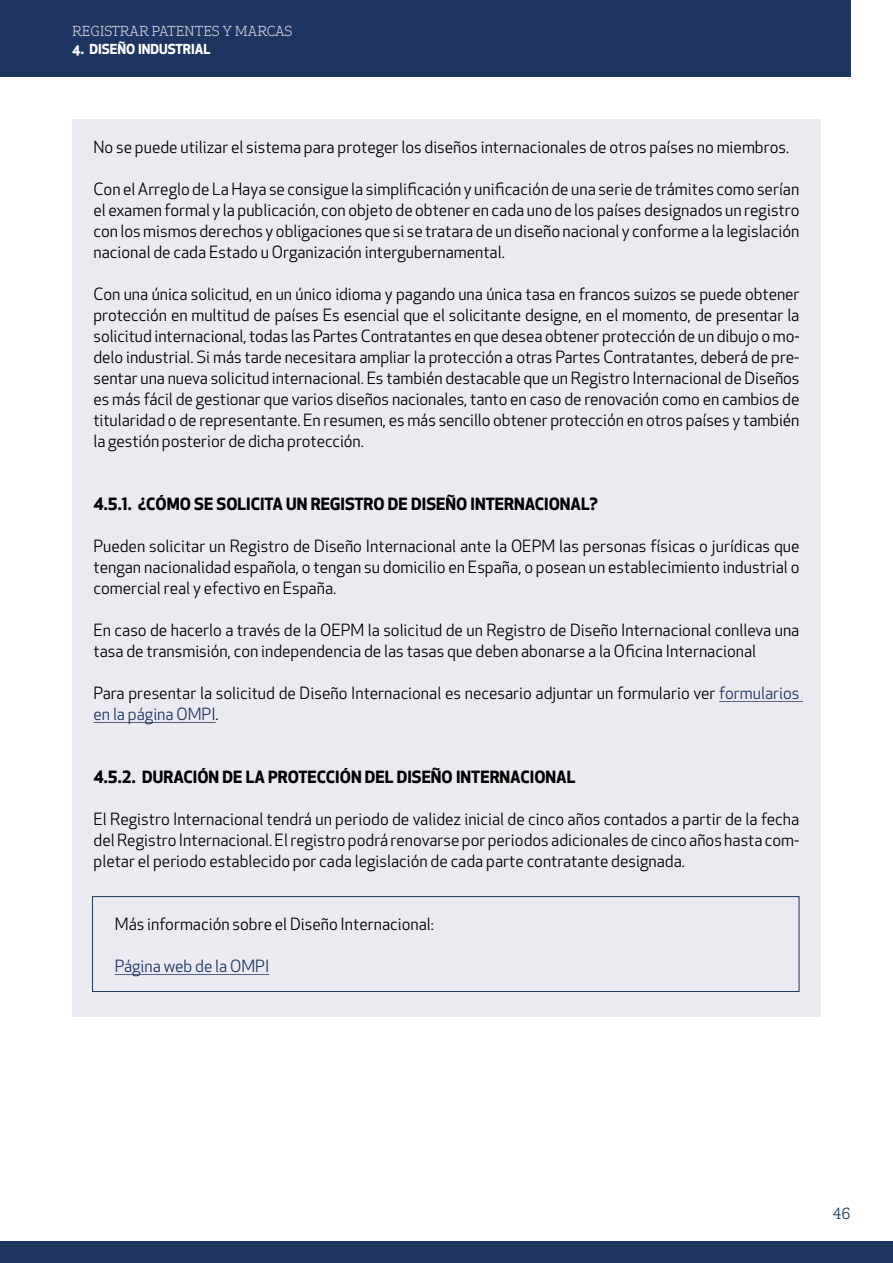
<style>
.page{position:relative;width:893px;height:1263px;background:#fff}
.page>*{position:absolute;margin:0;border:0;box-sizing:border-box;transform-origin:0 0}
.t1{font:16.5px/21px "Apex New";color:#000;text-align:justify}
.t2{font:700 16.5px "Apex New";color:#000}
.t3{font:16.5px "Apex New";color:#1d3661}
.t4{font:15px "Apex Serif";color:#1d3661}
.t5{font:13.5px "Apex Serif";color:#cdccda}
.t6{font:700 13.5px "Apex New";color:#fff}
.s1{color:#1d3661}
</style>
<div class="page">
<div style="left:0;top:0;width:850px;height:77px;background:#1d3661"></div>
<div style="left:0;top:1242px;width:893px;height:21px;background:#1d3661"></div>
<div style="left:72px;top:119px;width:749px;height:897px;background:#ebeaf0"></div>
<hr style="left:719px;top:701px;width:84px;height:1px;background:#5a6186">
<hr style="left:94px;top:722px;width:122px;height:1px;background:#5a6186">
<hr style="left:115px;top:974px;width:154px;height:1px;background:#5a6186">
<div style="left:92px;top:896px;width:707px;height:96px;border:1px solid #1d3661"></div>
<p class="t5" style="left:72px;top:22px;width:222px">REGISTRAR PATENTES Y MARCAS</p>
<p class="t6" style="left:72px;top:39px;width:140px">4. DISEÑO INDUSTRIAL</p>
<p class="t1" style="left:94px;top:136px;width:697px">No se puede utilizar el sistema para proteger los diseños internacionales de otros países no miembros.</p>
<p class="t1" style="left:94px;top:178px;width:707px">Con el Arreglo de La Haya se consigue la simplificación y unificación de una serie de trámites como serían el examen formal y la publicación, con objeto de obtener en cada uno de los países designados un registro con los mismos derechos y obligaciones que si se tratara de un diseño nacional y conforme a la legislación nacional de cada Estado u Organización intergubernamental.</p>
<p class="t1" style="left:94px;top:283px;width:707px">Con una única solicitud, en un único idioma y pagando una única tasa en francos suizos se puede obtener protección en multitud de países Es esencial que el solicitante designe, en el momento, de presentar la solicitud internacional, todas las Partes Contratantes en que desea obtener protección de un dibujo o mo&shy;delo industrial. Si más tarde necesitara ampliar la protección a otras Partes Contratantes, deberá de pre&shy;sentar una nueva solicitud internacional. Es también destacable que un Registro Internacional de Diseños es más fácil de gestionar que varios diseños nacionales, tanto en caso de renovación como en cambios de titularidad o de representante. En resumen, es más sencillo obtener protección en otros países y también la gestión posterior de dicha protección.</p>
<p class="t2" style="left:94px;top:492px;width:506px">4.5.1. ¿CÓMO SE SOLICITA UN REGISTRO DE DISEÑO INTERNACIONAL?</p>
<p class="t1" style="left:94px;top:535px;width:707px">Pueden solicitar un Registro de Diseño Internacional ante la OEPM las personas físicas o jurídicas que tengan nacionalidad española, o tengan su domicilio en España, o posean un establecimiento industrial o comercial real y efectivo en España.</p>
<p class="t1" style="left:94px;top:619px;width:707px">En caso de hacerlo a través de la OEPM la solicitud de un Registro de Diseño Internacional conlleva una tasa de transmisión, con independencia de las tasas que deben abonarse a la Oficina Internacional</p>
<p class="t1" style="left:94px;top:682px;width:707px">Para presentar la solicitud de Diseño Internacional es necesario adjuntar un formulario ver <span class="s1">formularios en la página OMPI</span>.</p>
<p class="t2" style="left:94px;top:765px;width:483px">4.5.2. DURACIÓN DE LA PROTECCIÓN DEL DISEÑO INTERNACIONAL</p>
<p class="t1" style="left:94px;top:808px;width:707px">El Registro Internacional tendrá un periodo de validez inicial de cinco años contados a partir de la fecha del Registro Internacional. El registro podrá renovarse por periodos adicionales de cinco años hasta com&shy;pletar el periodo establecido por cada legislación de cada parte contratante designada.</p>
<p class="t1" style="left:115px;top:913px;width:321px">Más información sobre el Diseño Internacional:</p>
<p class="t3" style="left:115px;top:955px;width:156px">Página web de la OMPI</p>
<p class="t4" style="left:832px;top:1204px;width:19px">46</p>
</div>
